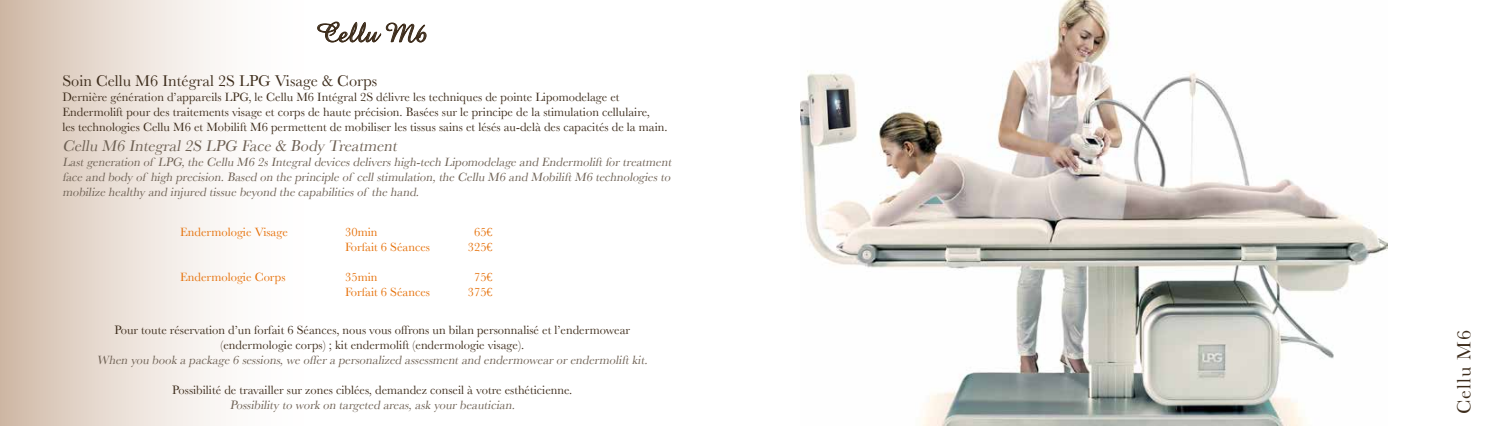
<style>
.page{position:relative;width:1489px;height:426px;background:#fff}
.page>*{position:absolute;margin:0;border:0;box-sizing:border-box;transform-origin:0 0}
.t1{font:27.5px "Amazone BT";color:#3d2c1b}
.t2{font:20px "Baskerville";letter-spacing:.05em;color:#3d2c1b}
.t3{font:italic 16.25px "Baskerville";color:#6e6154}
.t4{font:16.25px "Baskerville";color:#3d2c1b}
.t5{font:12.5px/15px "Baskerville";color:#3d2c1b}
.t6{font:italic 12.5px/15px "Baskerville";color:#6e6154;text-align:justify}
.t7{font:12.5px "Baskerville";color:#e6710a}
</style>
<div class="page">
<div style="left:0;top:0;width:331px;height:425px;background:linear-gradient(to right,#d5c1b0,#fff)"></div>
<img style="left:800px;top:0;width:586px;height:425px">
<svg style="left:317px;top:22px;width:109px;height:20px"></svg>
<h1 class="t1" style="left:317px;top:17px;width:113px">Cellu M6</h1>
<h3 class="t4" style="left:62px;top:71px;width:316px">Soin Cellu M6 Intégral 2S LPG Visage &amp; Corps</h3>
<p class="t5" style="left:62px;top:90px;width:607px">Dernière génération d’appareils LPG, le Cellu M6 Intégral 2S délivre les techniques de pointe Lipomodelage et<br>Endermolift pour des traitements visage et corps de haute précision. Basées sur le principe de la stimulation cellulaire,<br>les technologies Cellu M6 et Mobilift M6 permettent de mobiliser les tissus sains et lésés au-delà des capacités de la main.</p>
<h3 class="t3" style="left:62px;top:136px;width:339px">Cellu M6 Integral2S LPG Face &amp; Body Treatment</h3>
<p class="t6" style="left:62px;top:154px;width:613px">Lastgeneration of LPG,the Cellu M6 2sIntegraldevicesdelivershigh-tech Lip omodelage and Endermoliftfortreatment face and body of high p recision.Based on the p rinciple of cellstimulation,the Cellu M6 and MobiliftM6 technologiesto mobilize healthy and inj ured tissue beyond the cap abilitiesof the hand.</p>
<p class="t7" style="left:180px;top:224px;width:109px">Endermologie Visage</p>
<p class="t7" style="left:345px;top:224px;width:34px">30min</p>
<p class="t7" style="left:474px;top:224px;width:20px">65€</p>
<p class="t7" style="left:345px;top:239px;width:86px">Forfait 6 Séances</p>
<p class="t7" style="left:468px;top:239px;width:26px">325€</p>
<p class="t7" style="left:180px;top:269px;width:107px">Endermologie Corps</p>
<p class="t7" style="left:345px;top:269px;width:34px">35min</p>
<p class="t7" style="left:474px;top:269px;width:20px">75€</p>
<p class="t7" style="left:345px;top:284px;width:86px">Forfait 6 Séances</p>
<p class="t7" style="left:468px;top:284px;width:26px">375€</p>
<p class="t5" style="left:114px;top:322px;width:517px;text-align:center">Pour toute réservation d’un forfait 6 Séances, nous vous offrons un bilan personnalisé et l’endermowear (endermologie corps) ; kit endermolift (endermologie visage).</p>
<p class="t6" style="left:97px;top:352px;width:554px">When you book a package 6 sessions,we offera personalized assessmentand endermowearorendermoliftkit.</p>
<p class="t5" style="left:172px;top:382px;width:402px">Possibilité de travailler sur zones ciblées, demandez conseil à votre esthéticienne.</p>
<p class="t6" style="left:230px;top:397px;width:289px">Possibility to work on targeted areas,ask yourbeautician.</p>
<h2 class="t2" style="left:1451px;top:413px;width:85px;rotate:-90deg">Cellu M6</h2>
</div>
